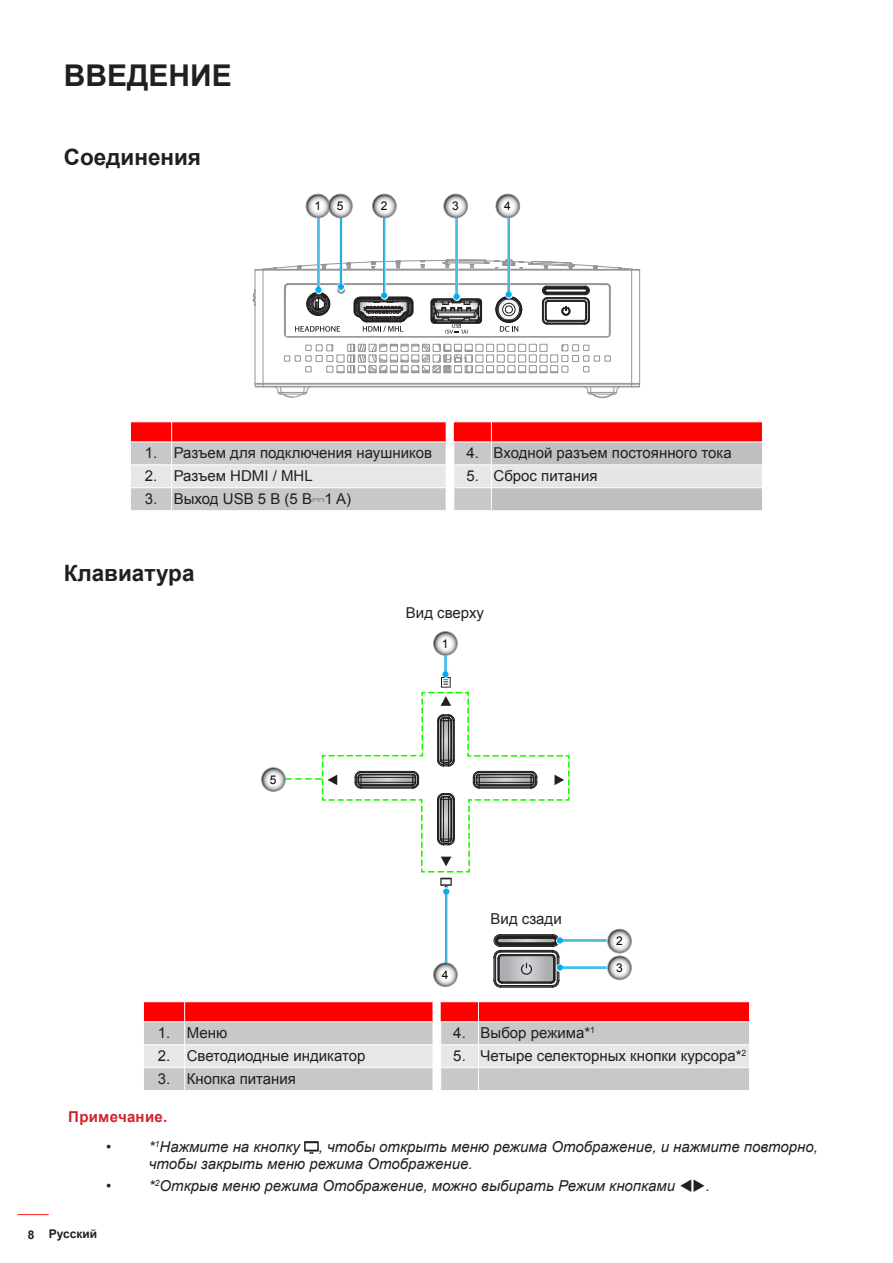
<style>
.page{position:relative;width:893px;height:1263px;background:#fff}
.page>*{position:absolute;margin:0;border:0;box-sizing:border-box;transform-origin:0 0}
.t1{font:700 30px "Arial";color:#231f20}
.t2{font:700 22.5px "Arial";color:#231f20}
.t3{font:15px "Arial";color:#231f20}
.t4{font:italic 15px/30px "Arial";color:#231f20}
.t5{font:12px "Arial";color:#000}
.t6{font:700 12px "Arial";color:#231f20}
.s1{font-weight:700;font-style:normal;color:#d1232a}
</style>
<div class="page">
<hr style="left:17px;top:1214px;width:32px;height:1px;background:#ff1f20">
<div style="left:495px;top:296px;width:27px;height:27px;border:1px solid #231f20;border-radius:50%"></div>
<div style="left:306px;top:292px;width:24px;height:24px;border:1px solid #231f20;border-radius:50%"></div>
<hr style="left:255px;top:270px;width:1px;height:113px;background:#939598">
<hr style="left:263px;top:270px;width:1px;height:113px;background:#939598">
<hr style="left:256px;top:387px;width:383px;height:1px;background:#939598">
<hr style="left:255px;top:386px;width:384px;height:1px;background:#939598">
<hr style="left:255px;top:384px;width:385px;height:1px;background:#939598">
<hr style="left:255px;top:383px;width:385px;height:1px;background:#939598">
<hr style="left:288px;top:337px;width:319px;height:1px;background:#939598">
<hr style="left:288px;top:336px;width:319px;height:1px;background:#939598">
<hr style="left:288px;top:284px;width:319px;height:1px;background:#939598">
<hr style="left:288px;top:283px;width:319px;height:1px;background:#939598">
<hr style="left:255px;top:270px;width:385px;height:1px;background:#939598">
<hr style="left:256px;top:269px;width:383px;height:1px;background:#939598">
<hr style="left:631px;top:270px;width:1px;height:113px;background:#939598">
<hr style="left:639px;top:270px;width:1px;height:113px;background:#939598">
<svg style="left:253px;top:289px;width:3px;height:18px"></svg>
<svg style="left:262px;top:259px;width:378px;height:12px"></svg>
<svg style="left:284px;top:283px;width:5px;height:55px"></svg>
<svg style="left:606px;top:283px;width:5px;height:55px"></svg>
<svg style="left:584px;top:387px;width:37px;height:11px"></svg>
<svg style="left:274px;top:387px;width:37px;height:11px"></svg>
<svg style="left:284px;top:344px;width:327px;height:29px"></svg>
<svg style="left:542px;top:286px;width:48px;height:39px"></svg>
<svg style="left:295px;top:326px;width:45px;height:6px"></svg>
<hr style="left:318px;top:217px;width:1px;height:73px;background:#00aeef">
<hr style="left:319px;top:217px;width:1px;height:73px;background:#00aeef">
<svg style="left:307px;top:287px;width:23px;height:29px"></svg>
<hr style="left:342px;top:215px;width:1px;height:72px;background:#fff">
<hr style="left:340px;top:214px;width:1px;height:73px;background:#00aeef">
<hr style="left:341px;top:214px;width:1px;height:73px;background:#00aeef">
<svg style="left:337px;top:284px;width:8px;height:10px"></svg>
<hr style="left:385px;top:218px;width:1px;height:78px;background:#fff">
<hr style="left:383px;top:218px;width:1px;height:77px;background:#00aeef">
<hr style="left:384px;top:218px;width:1px;height:77px;background:#00aeef">
<svg style="left:353px;top:292px;width:61px;height:40px"></svg>
<hr style="left:456px;top:218px;width:1px;height:79px;background:#00aeef">
<hr style="left:457px;top:218px;width:1px;height:79px;background:#00aeef">
<svg style="left:431px;top:294px;width:51px;height:40px"></svg>
<hr style="left:510px;top:218px;width:1px;height:77px;background:#fff">
<hr style="left:508px;top:218px;width:1px;height:76px;background:#00aeef">
<hr style="left:509px;top:218px;width:1px;height:76px;background:#00aeef">
<svg style="left:496px;top:291px;width:26px;height:41px"></svg>
<svg style="left:373px;top:194px;width:23px;height:24px"></svg>
<div style="left:372px;top:194px;width:25px;height:24px;border:1px solid #939598;border-radius:50%"></div>
<svg style="left:444px;top:194px;width:24px;height:24px"></svg>
<div style="left:443px;top:194px;width:25px;height:24px;border:1px solid #939598;border-radius:50%"></div>
<svg style="left:496px;top:194px;width:24px;height:24px"></svg>
<div style="left:496px;top:194px;width:24px;height:24px;border:1px solid #939598;border-radius:50%"></div>
<svg style="left:306px;top:194px;width:24px;height:24px"></svg>
<div style="left:306px;top:194px;width:24px;height:24px;border:1px solid #939598;border-radius:50%"></div>
<svg style="left:329px;top:194px;width:23px;height:24px"></svg>
<div style="left:328px;top:194px;width:25px;height:24px;border:1px solid #939598;border-radius:50%"></div>
<svg style="left:130px;top:422px;width:633px;height:89px;background:#dca7a7"></svg>
<hr style="left:501px;top:987px;width:51px;height:1px;background:#231f20">
<svg style="left:286px;top:656px;width:165px;height:124px"></svg>
<svg style="left:321px;top:691px;width:249px;height:182px"></svg>
<div style="left:442px;top:887px;width:8px;height:8px;background:#ebf5f9;border-radius:50%"></div>
<hr style="left:445px;top:891px;width:2px;height:76px;background:#d1d2d4">
<hr style="left:447px;top:891px;width:1px;height:76px;background:#00aeef">
<hr style="left:445px;top:891px;width:1px;height:76px;background:#00aeef">
<svg style="left:440px;top:878px;width:12px;height:16px"></svg>
<hr style="left:560px;top:967px;width:46px;height:1px;background:#00aeef">
<hr style="left:560px;top:968px;width:46px;height:1px;background:#00aeef">
<div style="left:556px;top:937px;width:8px;height:8px;background:#f5f5f5;border-radius:50%"></div>
<hr style="left:560px;top:940px;width:46px;height:1px;background:#d1d2d4">
<hr style="left:560px;top:939px;width:46px;height:1px;background:#00aeef">
<hr style="left:560px;top:941px;width:46px;height:1px;background:#00aeef">
<svg style="left:494px;top:934px;width:69px;height:53px;background:#8a8c8e"></svg>
<svg style="left:262px;top:768px;width:23px;height:23px"></svg>
<div style="left:261px;top:767px;width:25px;height:25px;border:1px solid #939598;border-radius:50%"></div>
<svg style="left:608px;top:956px;width:23px;height:24px"></svg>
<div style="left:607px;top:955px;width:25px;height:25px;border:1px solid #939598;border-radius:50%"></div>
<svg style="left:608px;top:929px;width:23px;height:24px"></svg>
<div style="left:607px;top:929px;width:25px;height:24px;border:1px solid #939598;border-radius:50%"></div>
<svg style="left:434px;top:632px;width:23px;height:23px"></svg>
<div style="left:433px;top:631px;width:25px;height:25px;border:1px solid #939598;border-radius:50%"></div>
<svg style="left:434px;top:963px;width:23px;height:23px"></svg>
<div style="left:433px;top:962px;width:25px;height:25px;border:1px solid #939598;border-radius:50%"></div>
<svg style="left:143px;top:1002px;width:607px;height:88px;background:#dda8a9"></svg>
<hr style="left:143px;top:1021px;width:42px;height:1px;background:#fff">
<hr style="left:185px;top:1021px;width:247px;height:1px;background:#fff">
<hr style="left:440px;top:1021px;width:38px;height:1px;background:#fff">
<hr style="left:478px;top:1021px;width:272px;height:1px;background:#fff">
<svg style="left:304px;top:1141px;width:15px;height:13px"></svg>
<h1 class="t1" style="left:64px;top:55px;width:169px">ВВЕДЕНИЕ</h1>
<h2 class="t2" style="left:64px;top:142px;width:139px">Соединения</h2>
<p class="t5" style="left:314px;top:201px;width:8px">1</p>
<p class="t5" style="left:337px;top:198px;width:8px">5</p>
<p class="t5" style="left:381px;top:198px;width:8px">2</p>
<p class="t5" style="left:452px;top:198px;width:8px">3</p>
<p class="t5" style="left:504px;top:198px;width:8px">4</p>
<p class="t3" style="left:145px;top:443px;width:289px">1. Разъем для подключения наушников</p>
<p class="t3" style="left:466px;top:443px;width:267px">4. Входной разъем постоянного тока</p>
<p class="t3" style="left:145px;top:466px;width:169px">2. Разъем HDMI / MHL</p>
<p class="t3" style="left:466px;top:466px;width:133px">5. Сброс питания</p>
<p class="t3" style="left:145px;top:489px;width:208px">3. Выход USB 5 В (5 В 1 A)</p>
<h2 class="t2" style="left:64px;top:558px;width:132px">Клавиатура</h2>
<p class="t5" style="left:270px;top:771px;width:8px">5</p>
<p class="t3" style="left:406px;top:603px;width:80px">Вид сверху</p>
<p class="t5" style="left:442px;top:639px;width:8px">1</p>
<p class="t5" style="left:442px;top:967px;width:8px">4</p>
<p class="t3" style="left:491px;top:908px;width:73px">Вид сзади</p>
<p class="t5" style="left:616px;top:933px;width:8px">2</p>
<p class="t5" style="left:616px;top:960px;width:8px">3</p>
<p class="t3" style="left:158px;top:1023px;width:71px">1. Меню</p>
<p class="t3" style="left:453px;top:1023px;width:143px">4. Выбор режима*<sup>1</sup></p>
<p class="t3" style="left:158px;top:1046px;width:209px">2. Светодиодные индикатор</p>
<p class="t3" style="left:453px;top:1046px;width:295px">5. Четыре селекторных кнопки курсора*<sup>2</sup></p>
<p class="t3" style="left:158px;top:1069px;width:140px">3. Кнопка питания</p>
<p class="t4" style="left:149px;top:1101px;width:153px;text-indent:-81px"><span class="s1">Примечаниее.<br></span>*<sup>1</sup>Нажмите на кнопку</p>
<p class="t4" style="left:149px;top:1138px;width:670px;line-height:17.2px;text-indent:170px">, чтобы открыть меню режима Отображение, и нажмите повторно, чтобы закрыть меню режима Отображение.</p>
<p class="t4" style="left:149px;top:1171px;width:563px">*<sup>2</sup>Открыв меню режима Отображение, можно выбирать Режим кнопками ▼◆.</p>
<p class="t6" style="left:28px;top:1227px;width:71px">8 Русский</p>
</div>
